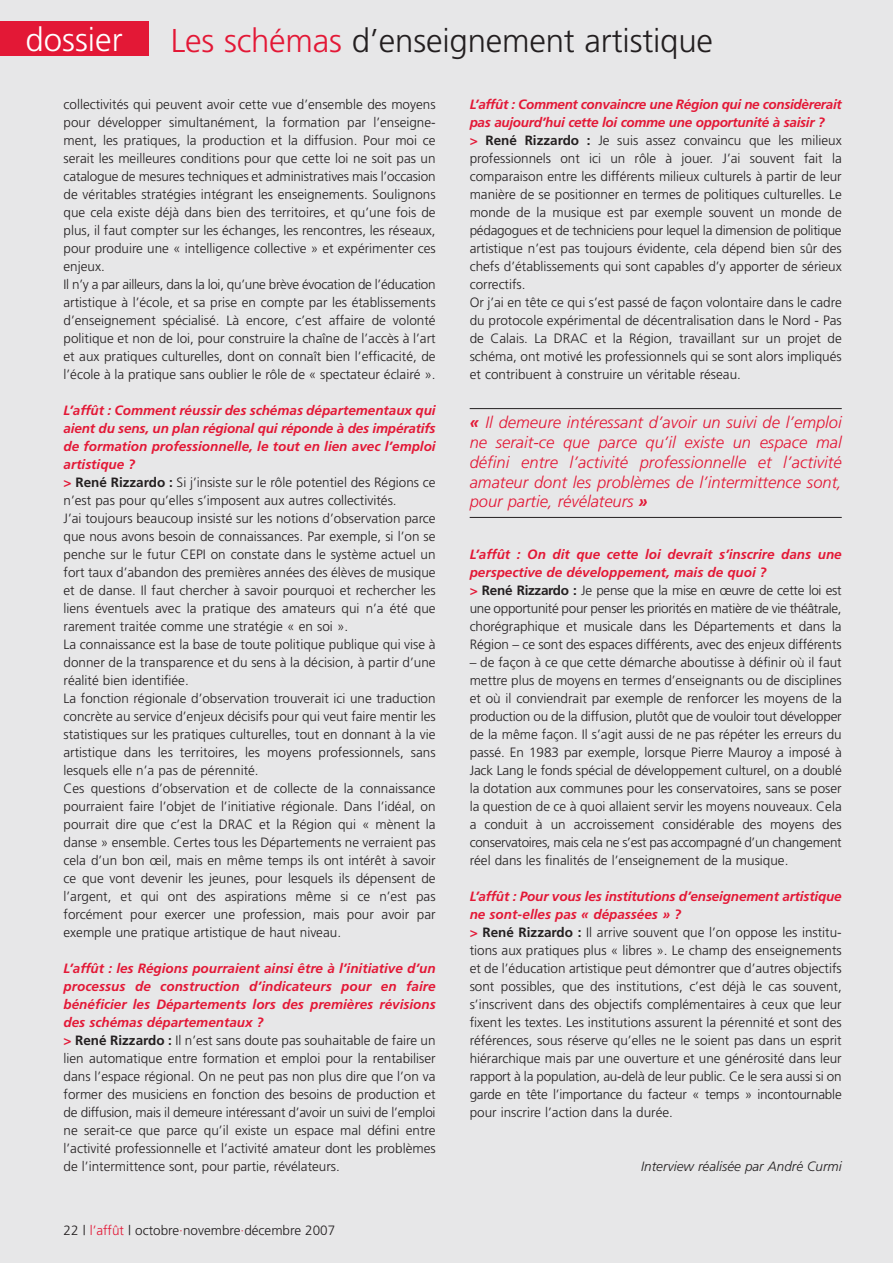
<style>
.page{position:relative;width:893px;height:1263px;background:#fff}
.page>*{position:absolute;margin:0;border:0;box-sizing:border-box;transform-origin:0 0}
.t1{font:300 33px "Frutiger";letter-spacing:-.005em;color:#231f20}
.t2{font:300 33px "Frutiger";color:#fff}
.t3{font:italic 300 16.5px/19.8px "Frutiger";color:#e31836;text-align:justify}
.t4{font:300 13.5px/18px "Frutiger";color:#231f20}
.t5{font:italic 300 13.5px "Frutiger";color:#231f20}
.s1{color:#e31836}
.s2{font-weight:700;font-style:italic;color:#e31836}
.s3{font-weight:700;color:#e31836}
.s4{font-weight:700}
</style>
<div class="page">
<div style="left:0;top:1px;width:893px;height:1262px;background:#e7e7e8"></div>
<div style="left:0;top:22px;width:149px;height:34px;background:#e31836"></div>
<hr style="left:470px;top:408px;width:372px;height:1px;background:#231f20">
<hr style="left:470px;top:517px;width:372px;height:1px;background:#231f20">
<h1 class="t2" style="left:26px;top:26px;width:99px">dossier</h1>
<h1 class="t1" style="left:171px;top:28px;width:544px"><span class="s1">Les schémas</span> d’enseignement artistique</h1>
<p class="t4" style="left:64px;top:96px;width:374px">collectivités qui peuvent avoir cette vue d’ensemble des moyens pour développer simultanément, la formation par l’enseigne&shy;ment, les pratiques, la production et la diffusion. Pour moi ce serait les meilleures conditions pour que cette loi ne soit pas un catalogue de mesures techniques et administratives mais l’occasion de véritables stratégies intégrant les enseignements. Soulignons que cela existe déjà dans bien des territoires, et qu’une fois de plus, il faut compter sur les échanges, les rencontres, les réseaux, pour produire une « intelligence collective » et expérimenter ces enjeux.<br>Il n’y a par ailleurs, dans la loi, qu’une brève évocation de l’éducation artistique à l’école, et sa prise en compte par les établissements d’enseignement spécialisé. Là encore, c’est affaire de volonté politique et non de loi, pour construire la chaîne de l’accès à l’art et aux pratiques culturelles, dont on connaît bien l’efficacité, de l’école à la pratique sans oublier le rôle de « spectateur éclairé ».</p>
<p class="t4" style="left:64px;top:402px;width:374px"><span class="s2">L’affût : Comment réussir des schémas départementaux qui aient du sens, un plan régional qui réponde à des impératifs de formation professionnelle, le tout en lien avec l’emploi artistique ?<br></span><span class="s3">&gt;</span> <span class="s4">René Rizzardo :</span> Si j’insiste sur le rôle potentiel des Régions ce n’est pas pour qu’elles s’imposent aux autres collectivités.<br>J’ai toujours beaucoup insisté sur les notions d’observation parce que nous avons besoin de connaissances. Par exemple, si l’on se penche sur le futur CEPI on constate dans le système actuel un fort taux d’abandon des premières années des élèves de musique et de danse. Il faut chercher à savoir pourquoi et rechercher les liens éventuels avec la pratique des amateurs qui n’a été que rarement traitée comme une stratégie « en soi ».<br>La connaissance est la base de toute politique publique qui vise à donner de la transparence et du sens à la décision, à partir d’une réalité bien identifiée.<br>La fonction régionale d’observation trouverait ici une traduction concrète au service d’enjeux décisifs pour qui veut faire mentir les statistiques sur les pratiques culturelles, tout en donnant à la vie artistique dans les territoires, les moyens professionnels, sans lesquels elle n’a pas de pérennité.<br>Ces questions d’observation et de collecte de la connaissance pourraient faire l’objet de l’initiative régionale. Dans l’idéal, on pourrait dire que c’est la DRAC et la Région qui « mènent la danse » ensemble. Certes tous les Départements ne verraient pas cela d’un bon œil, mais en même temps ils ont intérêt à savoir ce que vont devenir les jeunes, pour lesquels ils dépensent de l’argent, et qui ont des aspirations même si ce n’est pas forcément pour exercer une profession, mais pour avoir par exemple une pratique artistique de haut niveau.</p>
<p class="t4" style="left:64px;top:960px;width:374px"><span class="s2">L’affût : les Régions pourraient ainsi être à l’initiative d’un processus de construction d’indicateurs pour en faire bénéficier les Départements lors des premières révisions des schémas départementaux ?<br></span><span class="s3">&gt;</span> <span class="s4">René Rizzardo :</span> Il n’est sans doute pas souhaitable de faire un lien automatique entre formation et emploi pour la rentabiliser dans l’espace régional. On ne peut pas non plus dire que l’on va former des musiciens en fonction des besoins de production et de diffusion, mais il demeure intéressant d’avoir un suivi de l’emploi ne serait-ce que parce qu’il existe un espace mal défini entre l’activité professionnelle et l’activité amateur dont les problèmes de l’intermittence sont, pour partie, révélateurs.</p>
<p class="t4" style="left:64px;top:1223px;width:273px">22 | <span class="s1">l’affût</span> | octobre<span class="s1">·</span>novembre<span class="s1">·</span>décembre 2007</p>
<p class="t4" style="left:470px;top:96px;width:374px"><span class="s2">L’affût : Comment convaincre une Région qui ne considèrerait pas aujourd’hui cette loi comme une opportunité à saisir ?<br></span><span class="s3">&gt;</span> <span class="s4">René Rizzardo :</span> Je suis assez convaincu que les milieux professionnels ont ici un rôle à jouer. J’ai souvent fait la comparaison entre les différents milieux culturels à partir de leur manière de se positionner en termes de politiques culturelles. Le monde de la musique est par exemple souvent un monde de pédagogues et de techniciens pour lequel la dimension de politique artistique n’est pas toujours évidente, cela dépend bien sûr des chefs d’établissements qui sont capables d’y apporter de sérieux correctifs.<br>Or j’ai en tête ce qui s’est passé de façon volontaire dans le cadre du protocole expérimental de décentralisation dans le Nord - Pas de Calais. La DRAC et la Région, travaillant sur un projet de schéma, ont motivé les professionnels qui se sont alors impliqués et contribuent à construire un véritable réseau.</p>
<p class="t3" style="left:470px;top:414px;width:374px"><span class="s4">«</span> Il demeure intéressant d’avoir un suivi de l’emploi ne serait-ce que parce qu’il existe un espace mal défini entre l’activité professionnelle et l’activité amateur dont les problèmes de l’intermittence sont, pour partie, révélateurs <span class="s4">»</span></p>
<p class="t4" style="left:470px;top:546px;width:374px"><span class="s2">L’affût : On dit que cette loi devrait s’inscrire dans une perspective de développement, mais de quoi ?<br></span><span class="s3">&gt;</span> <span class="s4">René Rizzardo :</span> Je pense que la mise en œuvre de cette loi est une opportunité pour penser les priorités en matière de vie théâtrale, chorégraphique et musicale dans les Départements et dans la Région – ce sont des espaces différents, avec des enjeux différents</p>
<p class="t4" style="left:470px;top:654px;width:374px;text-align:justify">– de façon à ce que cette démarche aboutisse à définir où il faut mettre plus de moyens en termes d’enseignants ou de disciplines et où il conviendrait par exemple de renforcer les moyens de la production ou de la diffusion, plutôt que de vouloir tout développer de la même façon. Il s’agit aussi de ne pas répéter les erreurs du passé. En 1983 par exemple, lorsque Pierre Mauroy a imposé à Jack Lang le fonds spécial de développement culturel, on a doublé la dotation aux communes pour les conservatoires, sans se poser la question de ce à quoi allaient servir les moyens nouveaux. Cela a conduit à un accroissement considérable des moyens des conservatoires, mais cela ne s’est pas accompagné d’un changement réel dans les finalités de l’enseignement de la musique.</p>
<p class="t4" style="left:470px;top:888px;width:374px"><span class="s2">L’affût : Pour vous les institutions d’enseignement artistique ne sont-elles pas « dépassées » ?<br></span><span class="s3">&gt;</span> <span class="s4">René Rizzardo :</span> Il arrive souvent que l’on oppose les institu&shy;tions aux pratiques plus « libres ». Le champ des enseignements et de l’éducation artistique peut démontrer que d’autres objectifs sont possibles, que des institutions, c’est déjà le cas souvent, s’inscrivent dans des objectifs complémentaires à ceux que leur fixent les textes. Les institutions assurent la pérennité et sont des références, sous réserve qu’elles ne le soient pas dans un esprit hiérarchique mais par une ouverture et une générosité dans leur rapport à la population, au-delà de leur public. Ce le sera aussi si on garde en tête l’importance du facteur « temps » incontournable pour inscrire l’action dans la durée.</p>
<p class="t5" style="left:641px;top:1161px;width:202px">Interview réalisée par André Curmi</p>
</div>
